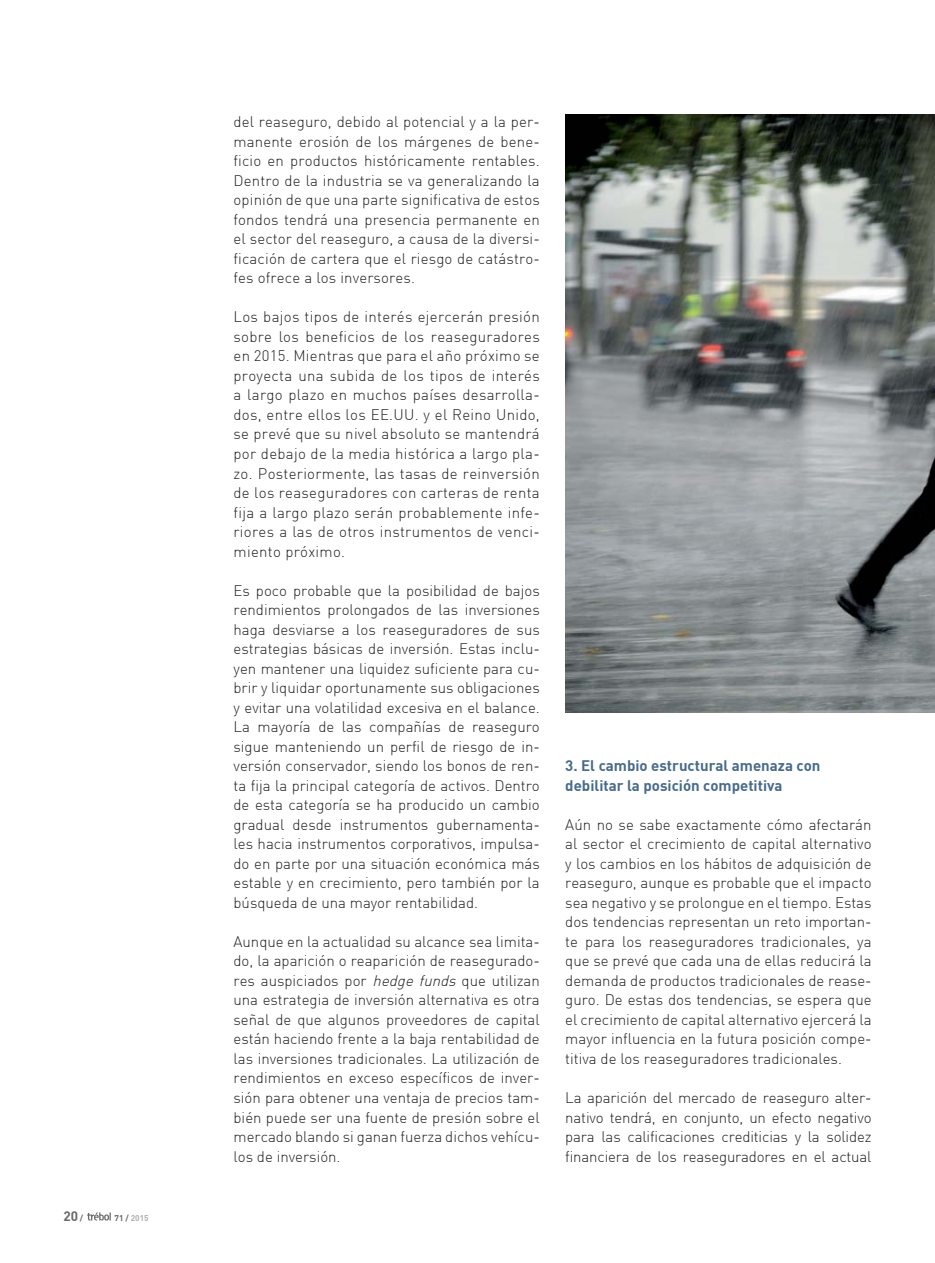
<style>
.page{position:relative;width:935px;height:1263px;background:#fff}
.page>*{position:absolute;margin:0;border:0;box-sizing:border-box;transform-origin:0 0}
.t1{font:300 15px/19.5px "DIN";color:#231f20;text-align:justify}
.t2{font:700 15px/19.5px "DIN";color:#466b8c}
.t3{font:700 13.5px "DIN";color:#67686b}
.t4{font:700 8.25px "DIN";color:#aeb0b3}
.s1{font-size:8.25px}
.s2{color:#67686b}
.s3{font-style:italic}
</style>
<div class="page">
<svg style="left:87px;top:1212px;width:24px;height:8px"></svg>
<img style="left:565px;top:114px;width:370px;height:598px">
<p class="t3" style="left:63px;top:1206px;width:21px">20 <span class="s1">/</span></p>
<p class="t4" style="left:115px;top:1211px;width:36px"><span class="s2">71 /</span> 2015</p>
<p class="t1" style="left:233px;top:112px;width:308px">del reaseguro, debido al potencial y a la per&shy;manente erosión de los márgenes de bene&shy;ficio en productos históricamente rentables.<br>Dentro de la industria se va generalizando la opinión de que una parte significativa de estos fondos tendrá una presencia permanente en el sector del reaseguro, a causa de la diversi&shy;ficación de cartera que el riesgo de catástro&shy;fes ofrece a los inversores.</p>
<p class="t1" style="left:233px;top:307px;width:308px">Los bajos tipos de interés ejercerán presión sobre los beneficios de los reaseguradores en 2015. Mientras que para el año próximo se proyecta una subida de los tipos de interés a largo plazo en muchos países desarrolla&shy;dos, entre ellos los EE.UU. y el Reino Unido, se prevé que su nivel absoluto se mantendrá por debajo de la media histórica a largo pla&shy;zo. Posteriormente, las tasas de reinversión de los reaseguradores con carteras de renta fija a largo plazo serán probablemente infe&shy;riores a las de otros instrumentos de venci&shy;miento próximo.</p>
<p class="t1" style="left:233px;top:580px;width:308px">Es poco probable que la posibilidad de bajos rendimientos prolongados de las inversiones haga desviarse a los reaseguradores de sus estrategias básicas de inversión. Estas inclu&shy;yen mantener una liquidez suficiente para cu&shy;brir y liquidar oportunamente sus obligaciones y evitar una volatilidad excesiva en el balance.<br>La mayoría de las compañías de reaseguro sigue manteniendo un perfil de riesgo de in&shy;versión conservador, siendo los bonos de ren&shy;ta fija la principal categoría de activos. Dentro de esta categoría se ha producido un cambio gradual desde instrumentos gubernamenta&shy;les hacia instrumentos corporativos, impulsa&shy;do en parte por una situación económica más estable y en crecimiento, pero también por la búsqueda de una mayor rentabilidad.</p>
<p class="t1" style="left:233px;top:931px;width:308px">Aunque en la actualidad su alcance sea limita&shy;do, la aparición o reaparición de reasegurado&shy;res auspiciados por <span class="s3">hedge funds</span> que utilizan una estrategia de inversión alternativa es otra señal de que algunos proveedores de capital están haciendo frente a la baja rentabilidad de las inversiones tradicionales. La utilización de rendimientos en exceso específicos de inver&shy;sión para obtener una ventaja de precios tam&shy;bién puede ser una fuente de presión sobre el mercado blando si ganan fuerza dichos vehícu&shy;los de inversión.</p>
<p class="t2" style="left:565px;top:755px;width:257px">3. El cambio estructural amenaza con debilitar la posición competitiva</p>
<p class="t1" style="left:565px;top:814px;width:308px">Aún no se sabe exactamente cómo afectarán al sector el crecimiento de capital alternativo y los cambios en los hábitos de adquisición de reaseguro, aunque es probable que el impacto sea negativo y se prolongue en el tiempo. Estas dos tendencias representan un reto importan&shy;te para los reaseguradores tradicionales, ya que se prevé que cada una de ellas reducirá la demanda de productos tradicionales de rease&shy;guro. De estas dos tendencias, se espera que el crecimiento de capital alternativo ejercerá la mayor influencia en la futura posición compe&shy;titiva de los reaseguradores tradicionales.</p>
<p class="t1" style="left:565px;top:1087px;width:308px">La aparición del mercado de reaseguro alter&shy;nativo tendrá, en conjunto, un efecto negativo para las calificaciones crediticias y la solidez financiera de los reaseguradores en el actual</p>
</div>
